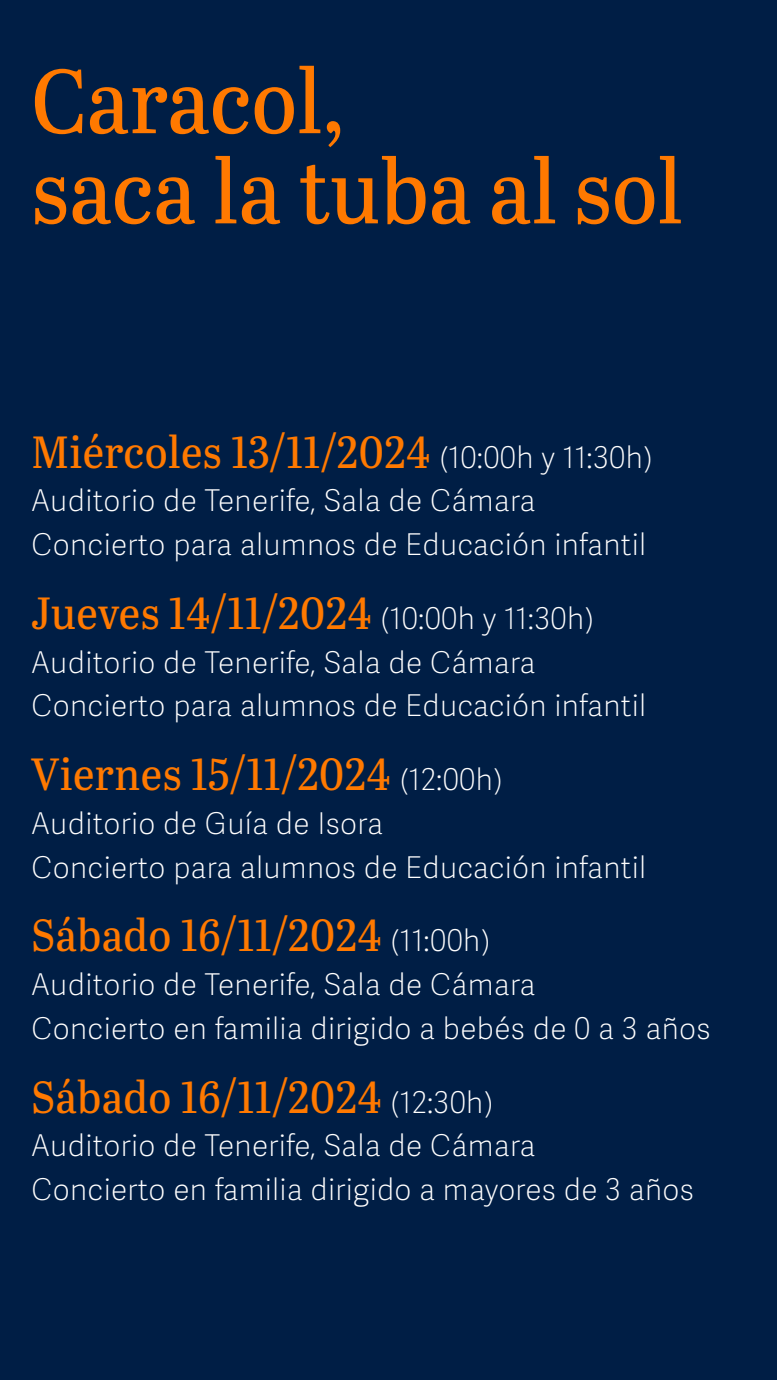
<style>
.page{position:relative;width:777px;height:1380px;background:#fff}
.page>*{position:absolute;margin:0;border:0;box-sizing:border-box;transform-origin:0 0}
.t1{font:90.62px/90.1px "Abril Titling Nar";color:#ff7900}
.t2{font:45px "Abril Titling Nar";letter-spacing:.01em;color:#ff7900}
.t3{font:100 30px/43.8px "Adelle Sans";letter-spacing:.01em;color:#fff}
.s1{font-family:"Adelle Sans";font-weight:100;font-size:30px;color:#fff}
</style>
<div class="page">
<div style="left:0;top:0;width:776px;height:1380px;background:#001e45"></div>
<p class="t1" style="left:31px;top:52px;width:652px">Caracol,<br>saca la tuba al sol</p>
<p class="t2" style="left:31px;top:419px;width:621px">Miércoles 13/11/2024 <span class="s1">(10:00h y 11:30h)</span></p>
<p class="t3" style="left:31px;top:480px;width:616px">Auditorio de Tenerife, Sala de Cámara<br>Concierto para alumnos de Educación infantil</p>
<p class="t2" style="left:31px;top:580px;width:563px">Jueves 14/11/2024 <span class="s1">(10:00h y 11:30h)</span></p>
<p class="t3" style="left:31px;top:641px;width:616px">Auditorio de Tenerife, Sala de Cámara<br>Concierto para alumnos de Educación infantil</p>
<p class="t2" style="left:31px;top:742px;width:471px">Viernes 15/11/2024 <span class="s1">(12:00h)</span></p>
<p class="t3" style="left:31px;top:802px;width:616px">Auditorio de Guía de Isora<br>Concierto para alumnos de Educación infantil</p>
<p class="t2" style="left:31px;top:903px;width:459px">Sábado 16/11/2024 <span class="s1">(11:00h)</span></p>
<p class="t3" style="left:31px;top:964px;width:680px">Auditorio de Tenerife, Sala de Cámara<br>Concierto en familia dirigido a bebés de 0 a 3 años</p>
<p class="t2" style="left:31px;top:1064px;width:462px">Sábado 16/11/2024 <span class="s1">(12:30h)</span></p>
<p class="t3" style="left:31px;top:1125px;width:664px">Auditorio de Tenerife, Sala de Cámara<br>Concierto en familia dirigido a mayores de 3 años</p>
</div>
